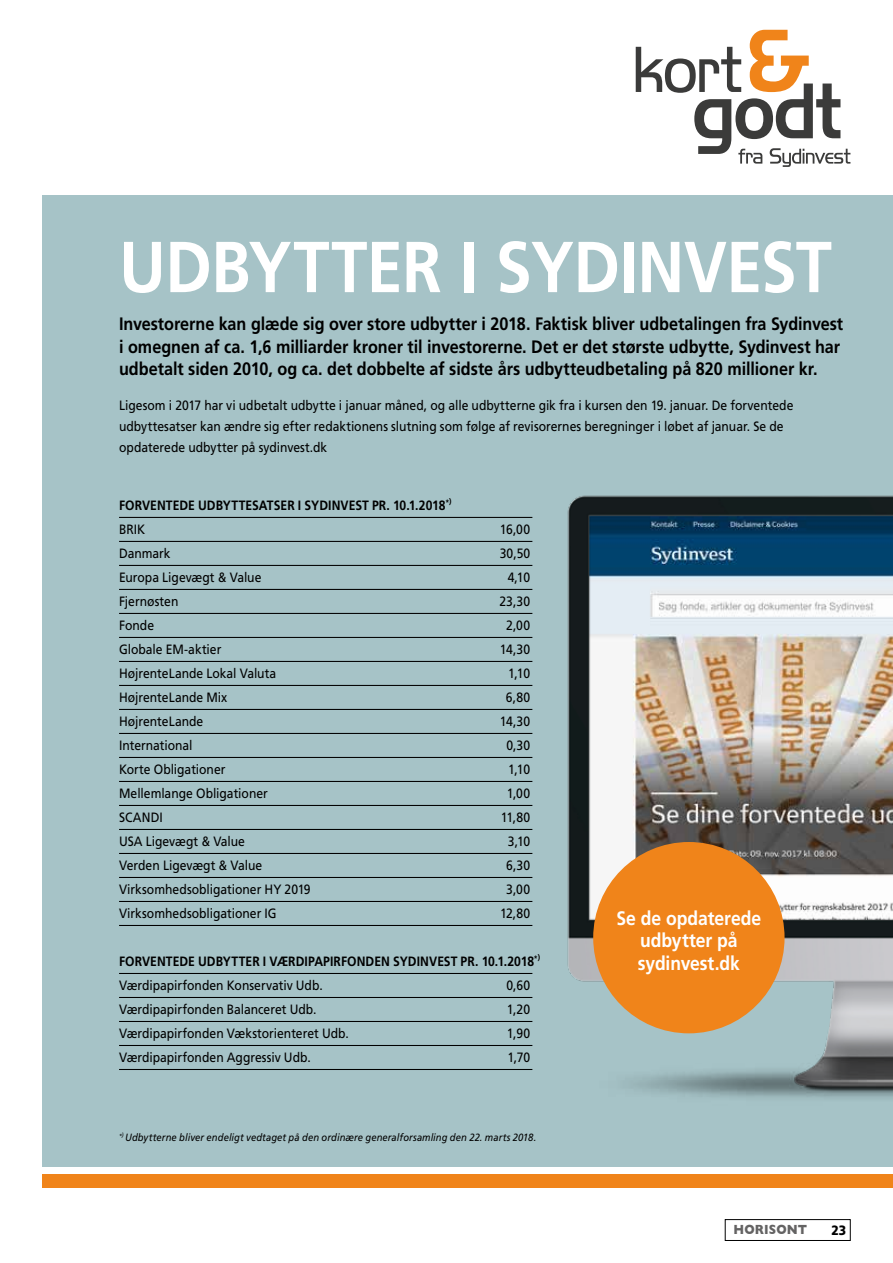
<style>
.page{position:relative;width:893px;height:1263px;background:#fff}
.page>*{position:absolute;margin:0;border:0;box-sizing:border-box;transform-origin:0 0}
.t1{font:700 72px "Frutiger LT Std";letter-spacing:-.01em;color:#fff;scale:.9 1}
.t2{font:700 19.5px/22.5px "Frutiger LT Std";letter-spacing:-.005em;color:#fff;text-align:center;scale:.9 1}
.t3{font:700 18px/22.5px "Frutiger LT Std";letter-spacing:-.005em;color:#000;scale:.9 1}
.t4{font:13.5px/21px "Frutiger LT Std";color:#000;scale:.9 1}
.t5{font:700 13.5px/24px "Frutiger LT Std";letter-spacing:.005em;color:#000;scale:.9 1}
.t6{font:700 13.5px "Gill Sans";letter-spacing:.015em;color:#646363;scale:.9 1}
.t7{font:900 13.5px "Frutiger LT Std";color:#000;scale:.9 1}
.t8{font:italic 10.5px "Frutiger LT Std";letter-spacing:.01em;color:#000;scale:.9 1}
.s1{font-weight:400}
</style>
<div class="page">
<div style="left:43px;top:196px;width:850px;height:971px;background:#a6c3c7"></div>
<div style="left:43px;top:1174px;width:850px;height:13px;background:#f0841a"></div>
<hr style="left:119px;top:517px;width:413px;height:1px;background:#000">
<hr style="left:119px;top:541px;width:413px;height:1px;background:#000">
<hr style="left:119px;top:565px;width:413px;height:1px;background:#000">
<hr style="left:119px;top:589px;width:413px;height:1px;background:#000">
<hr style="left:119px;top:613px;width:413px;height:1px;background:#000">
<hr style="left:119px;top:637px;width:413px;height:1px;background:#000">
<hr style="left:119px;top:661px;width:413px;height:1px;background:#000">
<hr style="left:119px;top:685px;width:413px;height:1px;background:#000">
<hr style="left:119px;top:709px;width:413px;height:1px;background:#000">
<hr style="left:119px;top:733px;width:413px;height:1px;background:#000">
<hr style="left:119px;top:757px;width:413px;height:1px;background:#000">
<hr style="left:119px;top:781px;width:413px;height:1px;background:#000">
<hr style="left:119px;top:805px;width:413px;height:1px;background:#000">
<hr style="left:119px;top:829px;width:413px;height:1px;background:#000">
<hr style="left:119px;top:853px;width:413px;height:1px;background:#000">
<hr style="left:119px;top:877px;width:413px;height:1px;background:#000">
<hr style="left:119px;top:901px;width:413px;height:1px;background:#000">
<hr style="left:119px;top:925px;width:413px;height:1px;background:#000">
<hr style="left:119px;top:973px;width:413px;height:1px;background:#000">
<hr style="left:119px;top:997px;width:413px;height:1px;background:#000">
<hr style="left:119px;top:1021px;width:413px;height:1px;background:#000">
<hr style="left:119px;top:1045px;width:413px;height:1px;background:#000">
<hr style="left:119px;top:1069px;width:413px;height:1px;background:#000">
<img style="left:567px;top:495px;width:326px;height:603px">
<div style="left:725px;top:1219px;width:125px;height:22px;border:1px solid #000"></div>
<svg style="left:636px;top:30px;width:214px;height:137px"></svg>
<div style="left:593px;top:842px;width:191px;height:191px;background:#f0841a;border-radius:50%"></div>
<h1 class="t1" style="left:119px;top:225px;width:793px">UDBYTTER I SYDINVEST</h1>
<p class="t3" style="left:119px;top:313px;width:806px">Investorerne kan glæde sig over store udbytter i 2018. Faktisk bliver udbetalingen fra Sydinvest i omegnen af ca. 1,6 milliarder kroner til investorerne. Det er det største udbytte, Sydinvest har udbetalt siden 2010, og ca. det dobbelte af sidste års udbytteudbetaling på 820 millioner kr.</p>
<p class="t4" style="left:119px;top:395px;width:751px">Ligesom i 2017 har vi udbetalt udbytte i januar måned, og alle udbytterne gik fra i kursen den 19. januar. De forventede udbyttesatser kan ændre sig efter redaktionens slutning som følge af revisorernes beregninger i løbet af januar. Se de opdaterede udbytter på sydinvest.dk</p>
<p class="t5" style="left:119px;top:493px;width:371px">FORVENTEDE UDBYTTESATSER I SYDINVEST PR. 10.1.2018<sup>*)<br></sup><span class="s1">BRIK</span></p>
<p class="t4" style="left:500px;top:519px;width:35px">16,00</p>
<p class="t4" style="left:119px;top:543px;width:59px">Danmark</p>
<p class="t4" style="left:500px;top:543px;width:35px">30,50</p>
<p class="t4" style="left:119px;top:567px;width:160px">Europa Ligevægt &amp; Value</p>
<p class="t4" style="left:508px;top:567px;width:26px">4,10</p>
<p class="t4" style="left:119px;top:591px;width:67px">Fjernøsten</p>
<p class="t4" style="left:499px;top:591px;width:36px">23,30</p>
<p class="t4" style="left:119px;top:615px;width:41px">Fonde</p>
<p class="t4" style="left:506px;top:615px;width:28px">2,00</p>
<p class="t4" style="left:119px;top:639px;width:115px">Globale EM-aktier</p>
<p class="t4" style="left:500px;top:639px;width:35px">14,30</p>
<p class="t4" style="left:119px;top:663px;width:176px">HøjrenteLande Lokal Valuta</p>
<p class="t4" style="left:508px;top:663px;width:26px">1,10</p>
<p class="t4" style="left:119px;top:687px;width:122px">HøjrenteLande Mix</p>
<p class="t4" style="left:506px;top:687px;width:28px">6,80</p>
<p class="t4" style="left:119px;top:711px;width:95px">HøjrenteLande</p>
<p class="t4" style="left:500px;top:711px;width:35px">14,30</p>
<p class="t4" style="left:119px;top:735px;width:83px">International</p>
<p class="t4" style="left:506px;top:735px;width:28px">0,30</p>
<p class="t4" style="left:119px;top:759px;width:120px">Korte Obligationer</p>
<p class="t4" style="left:508px;top:759px;width:26px">1,10</p>
<p class="t4" style="left:119px;top:783px;width:167px">Mellemlange Obligationer</p>
<p class="t4" style="left:507px;top:783px;width:27px">1,00</p>
<p class="t4" style="left:119px;top:807px;width:50px">SCANDI</p>
<p class="t4" style="left:501px;top:807px;width:34px">11,80</p>
<p class="t4" style="left:119px;top:831px;width:141px">USA Ligevægt &amp; Value</p>
<p class="t4" style="left:508px;top:831px;width:26px">3,10</p>
<p class="t4" style="left:119px;top:855px;width:161px">Verden Ligevægt &amp; Value</p>
<p class="t4" style="left:506px;top:855px;width:28px">6,30</p>
<p class="t4" style="left:119px;top:879px;width:214px">Virksomhedsobligationer HY 2019</p>
<p class="t4" style="left:506px;top:879px;width:28px">3,00</p>
<p class="t4" style="left:119px;top:903px;width:177px">Virksomhedsobligationer IG</p>
<p class="t4" style="left:500px;top:903px;width:35px">12,80</p>
<p class="t5" style="left:119px;top:949px;width:469px">FORVENTEDE UDBYTTER I VÆRDIPAPIRFONDEN SYDINVEST PR. 10.1.2018<sup>*)<br></sup><span class="s1">Værdipapirfonden Konservativ Udb.</span></p>
<p class="t4" style="left:506px;top:975px;width:28px">0,60</p>
<p class="t4" style="left:119px;top:999px;width:221px">Værdipapirfonden Balanceret Udb.</p>
<p class="t4" style="left:507px;top:999px;width:27px">1,20</p>
<p class="t4" style="left:119px;top:1023px;width:257px">Værdipapirfonden Vækstorienteret Udb.</p>
<p class="t4" style="left:507px;top:1023px;width:27px">1,90</p>
<p class="t4" style="left:119px;top:1047px;width:215px">Værdipapirfonden Aggressiv Udb.</p>
<p class="t4" style="left:508px;top:1047px;width:27px">1,70</p>
<p class="t8" style="left:119px;top:1131px;width:465px"><sup>*)</sup> Udbytterne bliver endeligt vedtaget på den ordinære generalforsamling den 22. marts 2018.</p>
<h2 class="t2" style="left:616px;top:907px;width:163px">Se de opdaterede udbytter på sydinvest.dk</h2>
<p class="t6" style="left:733px;top:1219px;width:83px">HORISONT</p>
<p class="t7" style="left:831px;top:1222px;width:18px">23</p>
</div>
